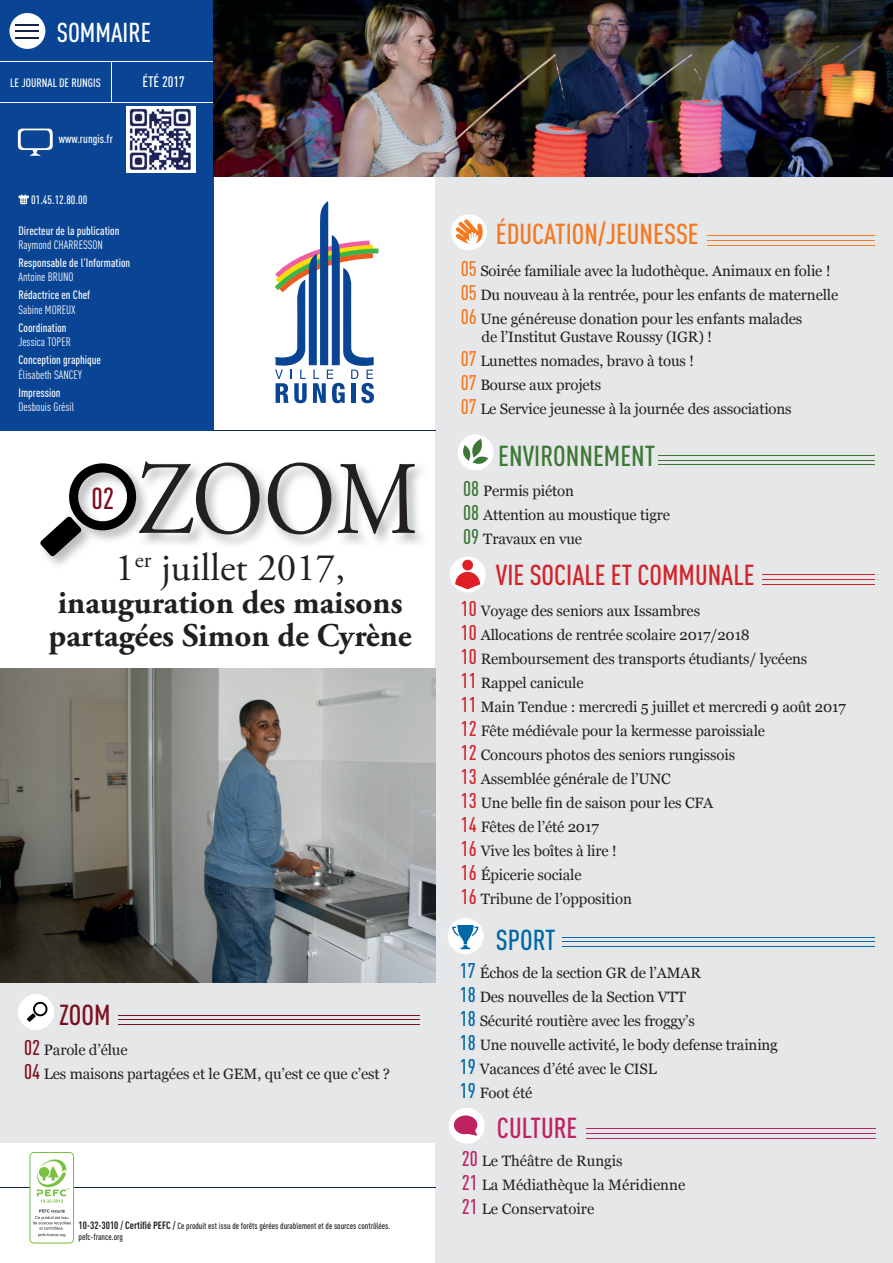
<style>
.page{position:relative;width:893px;height:1263px;background:#fff}
.page>*{position:absolute;margin:0;border:0;box-sizing:border-box;transform-origin:0 0}
.t1{font:103.95px "Adobe Garamond Pro";color:#231f20;scale:.87 1}
.t2{font:39px "Adobe Garamond Pro";color:#231f20}
.t3{font:700 33px/33px "Adobe Garamond Pro";color:#231f20}
.t4{font:500 30px "DIN Cond";color:#7c0f1e}
.t5{font:500 28.5px "DIN Cond";color:#d1232a}
.t6{font:500 28.5px "DIN Cond";color:#f47921}
.t7{font:500 28.5px "DIN Cond";color:#3c7735}
.t8{font:500 28.5px "DIN Cond";color:#bf2261}
.t9{font:500 28.5px "DIN Cond";color:#0168a6}
.t10{font:500 28.5px "DIN Cond";color:#7c0f1e}
.t11{font:500 27px "DIN Cond";color:#fff}
.t12{font:15px/24px "Georgia";letter-spacing:-.01em;color:#231f20}
.t13{font:500 15px "DIN Cond";color:#fff}
.t14{font:500 12px "DIN Cond";color:#fff}
.t15{font:12px "DIN Cond";color:#fff}
.t16{font:500 9px/10.8px "DIN Cond";color:#231f20}
.s1{font-family:"DIN Cond";font-weight:500;font-size:21px;color:#7c0f1e}
.s2{font-weight:700;font-size:10.5px}
.s3{font-size:10.5px}
.s4{font-family:"DIN Cond";font-weight:500;font-size:21px;color:#f47921}
.s5{font-family:"DIN Cond";font-weight:500;font-size:21px;color:#3c7735}
.s6{font-family:"DIN Cond";font-weight:500;font-size:21px;color:#d1232a}
.s7{font-family:"DIN Cond";font-weight:500;font-size:21px;color:#0168a6}
.s8{font-family:"DIN Cond";font-weight:500;font-size:21px;color:#bf2261}
</style>
<div class="page">
<div style="left:0;top:0;width:213px;height:176px;background:#094594"></div>
<hr style="left:0;top:61px;width:215px;height:1px;background:#fff">
<hr style="left:0;top:102px;width:215px;height:1px;background:#fff">
<hr style="left:111px;top:62px;width:1px;height:41px;background:#fff">
<div style="left:9px;top:13px;width:36px;height:36px;background:#fff;border-radius:50%"></div>
<svg style="left:16px;top:25px;width:23px;height:1px"></svg>
<hr style="left:16px;top:30px;width:23px;height:2px;background:#13254a">
<svg style="left:16px;top:37px;width:23px;height:1px"></svg>
<div style="left:0;top:177px;width:213px;height:254px;background:#094594"></div>
<svg style="left:18px;top:195px;width:11px;height:9px"></svg>
<img style="left:126px;top:106px;width:69px;height:66px">
<svg style="left:18px;top:129px;width:35px;height:21px"></svg>
<div style="left:21px;top:130px;width:29px;height:18px;background:#094594;border-radius:4px"></div>
<svg style="left:29px;top:149px;width:12px;height:7px"></svg>
<div style="left:436px;top:177px;width:457px;height:1086px;background:#e6e7e9"></div>
<div style="left:449px;top:1108px;width:36px;height:36px;background:#fff;border-radius:50%"></div>
<svg style="left:454px;top:1115px;width:23px;height:21px"></svg>
<hr style="left:587px;top:1138px;width:289px;height:1px;background:#bf2261">
<hr style="left:587px;top:1133px;width:289px;height:1px;background:#bf2261">
<hr style="left:587px;top:1128px;width:289px;height:1px;background:#bf2261">
<img style="left:46px;top:556px;width:26px;height:9px">
<svg style="left:40px;top:463px;width:98px;height:93px"></svg>
<hr style="left:213px;top:430px;width:223px;height:1px;background:#13254a">
<hr style="left:0;top:1187px;width:436px;height:1px;background:#13254a">
<div style="left:448px;top:918px;width:36px;height:36px;background:#fff;border-radius:50%"></div>
<svg style="left:452px;top:925px;width:26px;height:24px"></svg>
<hr style="left:563px;top:946px;width:312px;height:1px;background:#0168a6">
<hr style="left:563px;top:941px;width:312px;height:1px;background:#0168a6">
<hr style="left:563px;top:937px;width:312px;height:1px;background:#0168a6">
<div style="left:450px;top:556px;width:36px;height:36px;background:#fff;border-radius:50%"></div>
<svg style="left:455px;top:572px;width:25px;height:17px"></svg>
<div style="left:462px;top:560px;width:11px;height:10px;background:#de1f26;border-radius:50%"></div>
<hr style="left:762px;top:584px;width:113px;height:1px;background:#d1232a">
<hr style="left:762px;top:579px;width:113px;height:1px;background:#d1232a">
<hr style="left:762px;top:574px;width:113px;height:1px;background:#d1232a">
<svg style="left:275px;top:201px;width:103px;height:202px"></svg>
<div style="left:451px;top:214px;width:36px;height:36px;background:#fff;border-radius:50%"></div>
<svg style="left:455px;top:219px;width:28px;height:25px"></svg>
<hr style="left:707px;top:245px;width:168px;height:1px;background:#f47921">
<hr style="left:707px;top:240px;width:168px;height:1px;background:#f47921">
<hr style="left:707px;top:235px;width:168px;height:1px;background:#f47921">
<img style="left:0;top:668px;width:435px;height:315px">
<div style="left:0;top:983px;width:435px;height:160px;background:#e6e7e9"></div>
<div style="left:30px;top:1153px;width:43px;height:89px;background:#fff;border-radius:4px"></div>
<div style="left:30px;top:1152px;width:44px;height:91px;border:1px solid #79c142;border-radius:4px"></div>
<svg style="left:33px;top:1209px;width:38px;height:28px"></svg>
<svg style="left:36px;top:1159px;width:33px;height:44px"></svg>
<img style="left:213px;top:0;width:680px;height:176px">
<hr style="left:658px;top:464px;width:217px;height:1px;background:#3c7735">
<hr style="left:658px;top:460px;width:217px;height:1px;background:#3c7735">
<hr style="left:658px;top:455px;width:217px;height:1px;background:#3c7735">
<div style="left:458px;top:434px;width:36px;height:36px;background:#fff;border-radius:50%"></div>
<svg style="left:462px;top:439px;width:26px;height:26px"></svg>
<hr style="left:118px;top:1024px;width:302px;height:1px;background:#7c0f1e">
<hr style="left:118px;top:1019px;width:302px;height:1px;background:#7c0f1e">
<hr style="left:118px;top:1015px;width:302px;height:1px;background:#7c0f1e">
<div style="left:18px;top:994px;width:36px;height:36px;background:#fff;border-radius:50%"></div>
<svg style="left:27px;top:1002px;width:21px;height:20px"></svg>
<h3 class="t11" style="left:57px;top:16px;width:96px">SOMMAIRE</h3>
<p class="t14" style="left:10px;top:75px;width:92px">LE JOURNAL DE RUNGIS</p>
<p class="t13" style="left:142px;top:73px;width:44px">ÉTÉ 2017</p>
<p class="t14" style="left:59px;top:132px;width:56px">www.rungis.fr</p>
<p class="t14" style="left:31px;top:193px;width:58px">01.45.12.80.00</p>
<p class="t14" style="left:18px;top:223px;width:103px">Directeur de la publication</p>
<p class="t15" style="left:18px;top:238px;width:86px">Raymond CHARRESSON</p>
<p class="t14" style="left:18px;top:256px;width:113px">Responsable de l’Information</p>
<p class="t15" style="left:18px;top:270px;width:57px">Antoine BRUNO</p>
<p class="t14" style="left:18px;top:288px;width:73px">Rédactrice en Chef</p>
<p class="t15" style="left:18px;top:303px;width:59px">Sabine MOREUX</p>
<p class="t14" style="left:18px;top:320px;width:50px">Coordination</p>
<p class="t15" style="left:18px;top:335px;width:54px">Jessica TOPER</p>
<p class="t14" style="left:18px;top:353px;width:84px">Conception graphique</p>
<p class="t15" style="left:18px;top:367px;width:65px">Élisabeth SANCEY</p>
<p class="t14" style="left:18px;top:385px;width:44px">Impression</p>
<p class="t15" style="left:18px;top:400px;width:57px">Desbouis Grésil</p>
<h1 class="t1" style="left:137px;top:437px;width:325px">ZOOM</h1>
<h2 class="t2" style="left:115px;top:544px;width:231px">1<sup>er</sup> juillet 2017,</h2>
<h3 class="t3" style="left:48px;top:586px;width:365px">inauguration des maisons partagées Simon de Cyrène</h3>
<h3 class="t4" style="left:91px;top:480px;width:24px">02</h3>
<h3 class="t10" style="left:59px;top:998px;width:53px">ZOOM</h3>
<p class="t12" style="left:24px;top:1037px;width:368px"><span class="s1">02</span> Parole d’élue<br><span class="s1">04</span> Les maisons partagées et le GEM, qu’est ce que c’est ?</p>
<p class="t16" style="left:79px;top:1220px;width:313px"><span class="s2">10-32-3010</span> <span class="s3">/</span> <span class="s2">Certifié PEFC</span> <span class="s3">/</span> Ce produit est issu de forêts gérées durablement et de sources contrôlées. pefc-france.org</p>
<h3 class="t6" style="left:496px;top:216px;width:204px">ÉDUCATION/JEUNESSE</h3>
<p class="t12" style="left:461px;top:258px;width:379px"><span class="s4">05</span> Soirée familiale avec la ludothèque. Animaux en folie !<br><span class="s4">05</span> Du nouveau à la rentrée, pour les enfants de maternelle<br><span class="s4">06</span> Une généreuse donation pour les enfants malades</p>
<p class="t12" style="left:461px;top:324px;width:332px;text-indent:21px">de l’Institut Gustave Roussy (IGR) !<br><span class="s4">07</span> Lunettes nomades, bravo à tous !<br><span class="s4">07</span> Bourse aux projets<br><span class="s4">07</span> Le Service jeunesse à la journée des associations</p>
<h3 class="t7" style="left:498px;top:438px;width:158px">ENVIRONNEMENT</h3>
<p class="t12" style="left:463px;top:478px;width:208px"><span class="s5">08</span> Permis piéton<br><span class="s5">08</span> Attention au moustique tigre<br><span class="s5">09</span> Travaux en vue</p>
<h3 class="t5" style="left:496px;top:558px;width:260px">VIE SOCIALE ET COMMUNALE</h3>
<p class="t12" style="left:461px;top:599px;width:387px"><span class="s6">10</span> Voyage des seniors aux Issambres<br><span class="s6">10</span> Allocations de rentrée scolaire 2017/2018<br><span class="s6">10</span> Remboursement des transports étudiants/ lycéens<br><span class="s6">11</span> Rappel canicule<br><span class="s6">11</span> Main Tendue : mercredi 5 juillet et mercredi 9 août 2017<br><span class="s6">12</span> Fête médiévale pour la kermesse paroissiale<br><span class="s6">12</span> Concours photos des seniors rungissois<br><span class="s6">13</span> Assemblée générale de l’UNC<br><span class="s6">13</span> Une belle fin de saison pour les CFA<br><span class="s6">14</span> Fêtes de l’été 2017<br><span class="s6">16</span> Vive les boîtes à lire !<br><span class="s6">16</span> Épicerie sociale<br><span class="s6">16</span> Tribune de l’opposition</p>
<h3 class="t9" style="left:496px;top:922px;width:61px">SPORT</h3>
<p class="t12" style="left:460px;top:960px;width:320px"><span class="s7">17</span> Échos de la section GR de l’AMAR<br><span class="s7">18</span> Des nouvelles de la Section VTT<br><span class="s7">18</span> Sécurité routière avec les froggy’s<br><span class="s7">18</span> Une nouvelle activité, le body defense training<br><span class="s7">19</span> Vacances d’été avec le CISL<br><span class="s7">19</span> Foot été</p>
<h3 class="t8" style="left:497px;top:1111px;width:82px">CULTURE</h3>
<p class="t12" style="left:462px;top:1148px;width:225px"><span class="s8">20</span> Le Théâtre de Rungis<br><span class="s8">21</span> La Médiathèque la Méridienne<br><span class="s8">21</span> Le Conservatoire</p>
</div>
